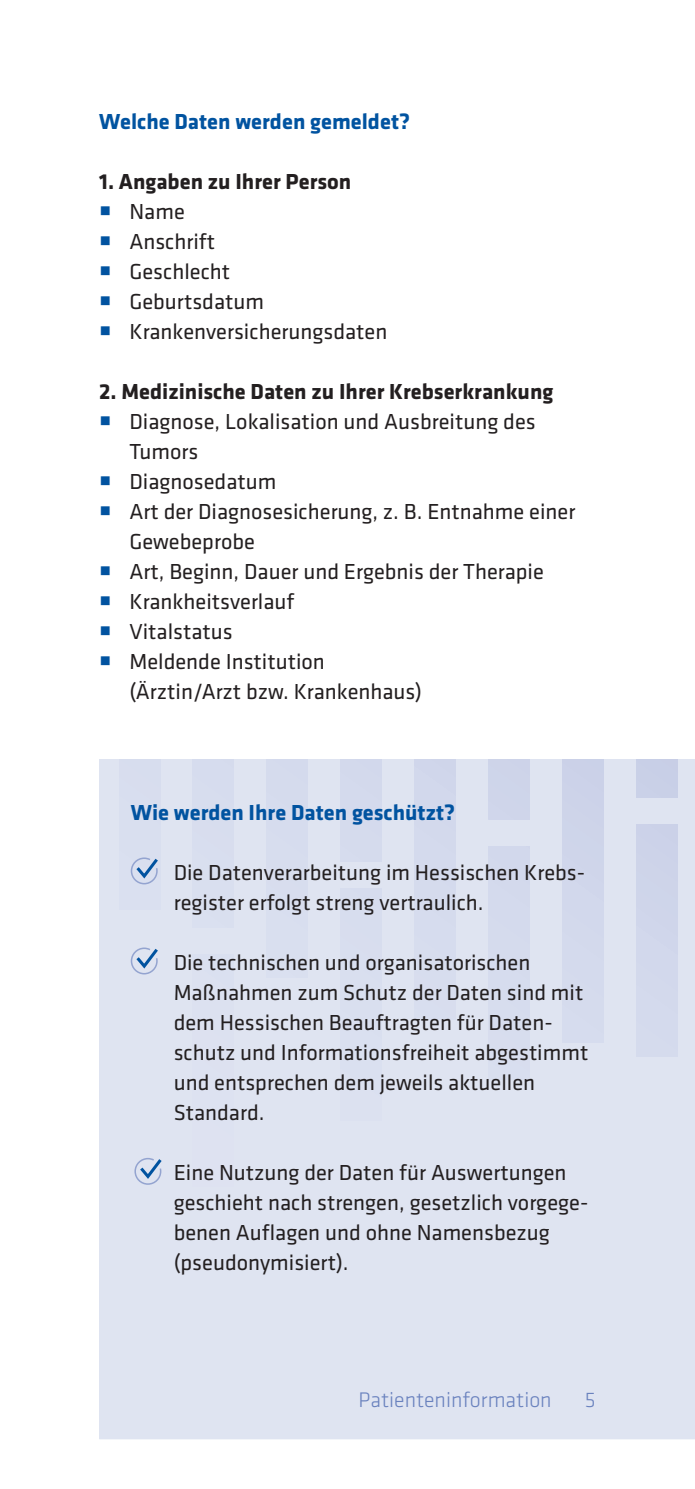
<style>
.page{position:relative;width:695px;height:1489px;background:#fff}
.page>*{position:absolute;margin:0;border:0;box-sizing:border-box;transform-origin:0 0}
.t1{font:22.5px/30px "Klavika";color:#231f20}
.t2{font:700 22.5px "Klavika";color:#231f20}
.t3{font:700 22.5px "Klavika";color:#0153a0}
.t4{font:300 22px "Klavika";color:#6a82be}
.s1{color:#0153a0}
</style>
<div class="page">
<div style="left:99px;top:759px;width:595px;height:680px;background:#dfe4f1"></div>
<div style="left:193px;top:954px;width:41px;height:232px;background:#dde2f1"></div>
<div style="left:340px;top:888px;width:41px;height:232px;background:#d9dfef"></div>
<div style="left:488px;top:847px;width:41px;height:232px;background:#d5dbed"></div>
<div style="left:636px;top:824px;width:41px;height:232px;background:#d0d6eb"></div>
<div style="left:193px;top:759px;width:41px;height:168px;background:#d8ddee"></div>
<div style="left:340px;top:759px;width:41px;height:102px;background:#d4daed"></div>
<div style="left:488px;top:759px;width:41px;height:60px;background:#ced5ea"></div>
<div style="left:636px;top:759px;width:41px;height:38px;background:#c9d0e7"></div>
<div style="left:119px;top:759px;width:41px;height:150px;background:#d9dfef"></div>
<div style="left:267px;top:759px;width:41px;height:218px;background:#d7ddee"></div>
<div style="left:414px;top:759px;width:41px;height:260px;background:#d5dbed"></div>
<div style="left:562px;top:759px;width:41px;height:283px;background:#d2d8ec"></div>
<svg style="left:130px;top:855px;width:31px;height:30px"></svg>
<svg style="left:130px;top:945px;width:31px;height:30px"></svg>
<svg style="left:134px;top:1155px;width:31px;height:30px"></svg>
<p class="t3" style="left:99px;top:105px;width:312px">Welche Daten werden gemeldet?</p>
<p class="t2" style="left:99px;top:165px;width:253px">1. Angaben zu Ihrer Person</p>
<p class="t1" style="left:99px;top:196px;width:87px"><span class="s1">○</span> Name</p>
<p class="t1" style="left:99px;top:226px;width:117px"><span class="s1">○</span> Anschrift</p>
<p class="t1" style="left:99px;top:256px;width:132px"><span class="s1">○</span> Geschlecht</p>
<p class="t1" style="left:99px;top:286px;width:166px"><span class="s1">○</span> Geburtsdatum</p>
<p class="t1" style="left:99px;top:316px;width:289px"><span class="s1">○</span> Krankenversicherungsdaten</p>
<p class="t2" style="left:99px;top:375px;width:455px">2. Medizinische Daten zu Ihrer Krebserkrankung</p>
<p class="t1" style="left:129px;top:406px;width:408px;text-indent:-30px"><span class="s1">○</span> Diagnose, Lokalisation und Ausbreitung des<br>Tumors</p>
<p class="t1" style="left:99px;top:466px;width:179px"><span class="s1">○</span> Diagnosedatum</p>
<p class="t1" style="left:129px;top:496px;width:447px;text-indent:-30px"><span class="s1">○</span> Art der Diagnosesicherung, z. B. Entnahme einer<br>Gewebeprobe</p>
<p class="t1" style="left:99px;top:556px;width:446px"><span class="s1">○</span> Art, Beginn, Dauer und Ergebnis der Therapie</p>
<p class="t1" style="left:99px;top:586px;width:197px"><span class="s1">○</span> Krankheitsverlauf</p>
<p class="t1" style="left:99px;top:616px;width:135px"><span class="s1">○</span> Vitalstatus</p>
<p class="t1" style="left:129px;top:646px;width:294px;text-indent:-30px"><span class="s1">○</span> Meldende Institution (Ärztin/Arzt bzw. Krankenhaus)</p>
<p class="t3" style="left:131px;top:795px;width:326px">Wie werden Ihre Daten geschützt?</p>
<p class="t1" style="left:174px;top:856px;width:413px">Die Datenverarbeitung im Hessischen Krebs&shy;register erfolgt streng vertraulich.</p>
<p class="t1" style="left:174px;top:946px;width:416px">Die technischen und organisatorischen Maßnahmen zum Schutz der Daten sind mit dem Hessischen Beauftragten für Daten&shy;schutz und Informationsfreiheit abgestimmt und entsprechen dem jeweils aktuellen Standard.</p>
<p class="t1" style="left:174px;top:1156px;width:416px">Eine Nutzung der Daten für Auswertungen geschieht nach strengen, gesetzlich vorgege&shy;benen Auflagen und ohne Namensbezug (pseudonymisiert).</p>
<p class="t4" style="left:358px;top:1386px;width:194px">Patienteninformation</p>
<p class="t4" style="left:584px;top:1386px;width:12px">5</p>
</div>
